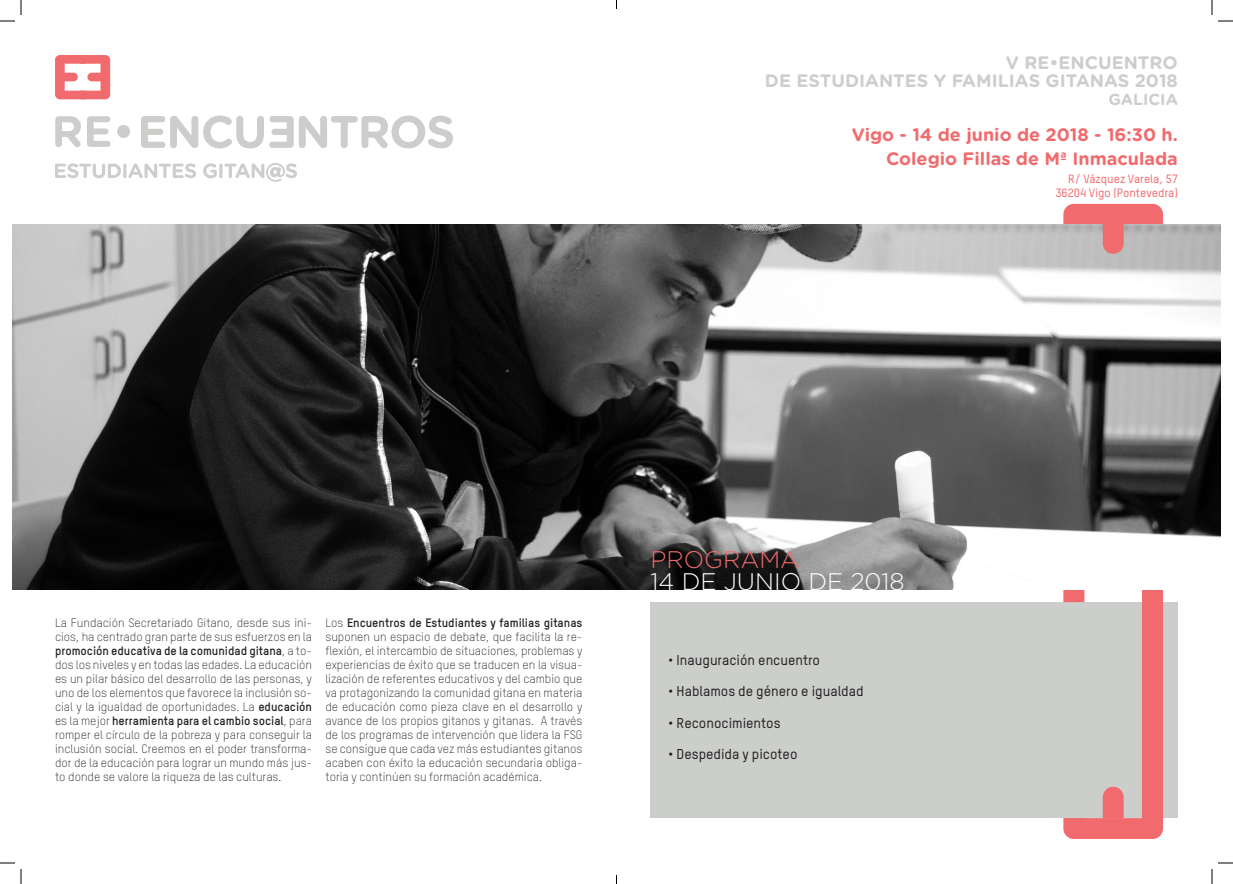
<style>
.page{position:relative;width:1233px;height:884px;background:#fff}
.page>*{position:absolute;margin:0;border:0;box-sizing:border-box;transform-origin:0 0}
.t1{font:300 24px "Gotham Rounded";color:#fff}
.t2{font:300 24px "Gotham Rounded";color:#f16a6d}
.t3{font:700 18px/23.7px "Gotham Rounded";color:#f16a6d;text-align:right}
.t4{font:700 18px/18px "Gotham Rounded";color:#cccecb;text-align:right}
.t5{font:700 16px "Gotham Rounded";color:#cccecb}
.t6{font:500 14px "TSTAR";color:#231f20}
.t7{font:300 12px/14px "TSTAR";color:#231f20;text-align:justify}
.t8{font:500 11.8px/14.7px "TSTAR";color:#f16a6d;text-align:right}
.s1{font-weight:700}
</style>
<div class="page">
<div style="left:650px;top:602px;width:528px;height:216px;background:#cccecb"></div>
<svg style="left:1063px;top:204px;width:100px;height:635px"></svg>
<img style="left:12px;top:224px;width:1208px;height:366px">
<svg style="left:1102px;top:223px;width:21px;height:31px"></svg>
<svg style="left:1102px;top:787px;width:21px;height:31px"></svg>
<div style="left:1053px;top:602px;width:39px;height:216px;background:#cccecb"></div>
<svg style="left:55px;top:55px;width:55px;height:44px"></svg>
<svg style="left:141px;top:116px;width:312px;height:32px"></svg>
<svg style="left:55px;top:163px;width:66px;height:15px"></svg>
<hr style="left:123px;top:164px;width:3px;height:14px;background:#cccecb;border-radius:2px">
<svg style="left:128px;top:163px;width:68px;height:15px"></svg>
<svg style="left:203px;top:163px;width:14px;height:15px"></svg>
<hr style="left:219px;top:164px;width:3px;height:14px;background:#cccecb;border-radius:2px">
<svg style="left:224px;top:163px;width:73px;height:19px"></svg>
<svg style="left:55px;top:116px;width:75px;height:31px"></svg>
<svg style="left:1218px;top:20px;width:15px;height:2px"></svg>
<svg style="left:1218px;top:862px;width:15px;height:2px"></svg>
<svg style="left:0;top:0;width:22px;height:22px"></svg>
<svg style="left:0;top:862px;width:22px;height:22px"></svg>
<svg style="left:1211px;top:0;width:1px;height:15px"></svg>
<svg style="left:1211px;top:869px;width:1px;height:15px"></svg>
<h2 class="t4" style="left:765px;top:53px;width:414px">V RE•ENCUENTRO<br>DE ESTUDIANTES Y FAMILIAS GITANAS 2018</h2>
<h3 class="t5" style="left:1108px;top:88px;width:71px">GALICIA</h3>
<h2 class="t3" style="left:852px;top:122px;width:327px">Vigo - 14 de junio de 2018 - 16:30 h.<br>Colegio Fillas de Mª Inmaculada</h2>
<p class="t8" style="left:1055px;top:171px;width:124px">R/ Vázquez Varela, 57<br>36204 Vigo (Pontevedra)</p>
<p class="t7" style="left:55px;top:616px;width:258px">La Fundación Secretariado Gitano, desde sus ini&shy;cios, ha centrado gran parte de sus esfuerzos en la <span class="s1">promoción educativa de la comunidad gitana</span>, a to&shy;dos los niveles y en todas las edades. La educación es un pilar básico del desarrollo de las personas, y uno de los elementos que favorece la inclusión so&shy;cial y la igualdad de oportunidades. La <span class="s1">educación </span>es la mejor <span class="s1">herramienta para el cambio social</span>, para romper el círculo de la pobreza y para conseguir la inclusión social. Creemos en el poder transforma&shy;dor de la educación para lograr un mundo más jus&shy;to donde se valore la riqueza de las culturas.</p>
<p class="t7" style="left:325px;top:616px;width:258px">Los <span class="s1">Encuentros de Estudiantes y familias gitanas </span>suponen un espacio de debate, que facilita la re&shy;flexión, el intercambio de situaciones, problemas y experiencias de éxito que se traducen en la visua&shy;lización de referentes educativos y del cambio que va protagonizando la comunidad gitana en materia de educación como pieza clave en el desarrollo y avance de los propios gitanos y gitanas. A través de los programas de intervención que lidera la FSG se consigue que cada vez más estudiantes gitanos acaben con éxito la educación secundaria obliga&shy;toria y continúen su formación académica.</p>
<h1 class="t2" style="left:650px;top:543px;width:150px">PROGRAMA</h1>
<h1 class="t1" style="left:650px;top:566px;width:256px">14 DE JUNIO DE 2018</h1>
<p class="t6" style="left:668px;top:652px;width:153px">• Inauguración encuentro</p>
<p class="t6" style="left:668px;top:683px;width:197px">• Hablamos de género e igualdad</p>
<p class="t6" style="left:668px;top:714px;width:114px">• Reconocimientos</p>
<p class="t6" style="left:668px;top:745px;width:131px">• Despedida y picoteo</p>
</div>
